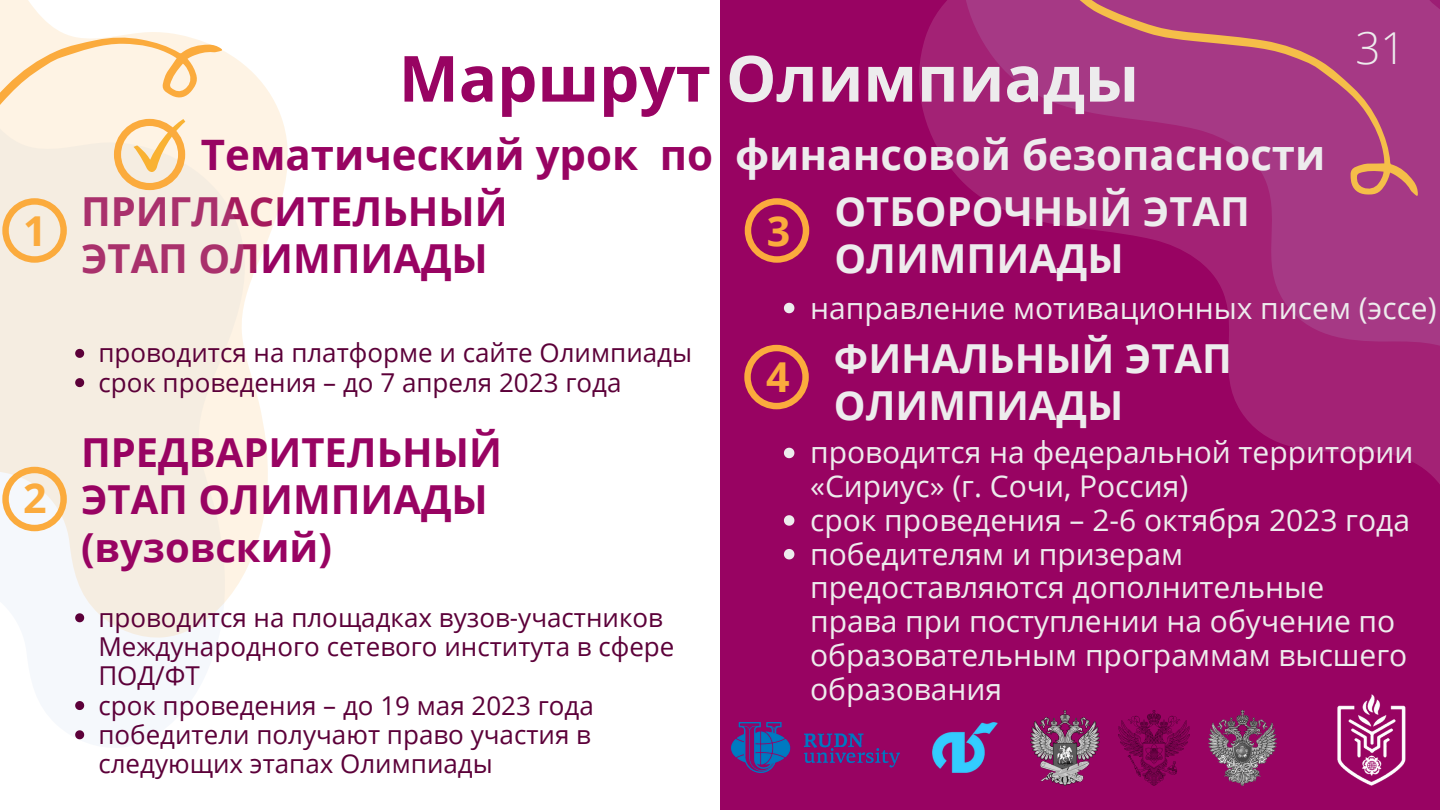
<style>
.page{position:relative;width:1440px;height:810px;background:#980362}
.page>*{position:absolute;margin:0;border:0;box-sizing:border-box;transform-origin:0 0}
.t1{font:700 63.6px "Noto Sans";color:#edeced}
.t2{font:300 44px "Open Sans";color:#edeced}
.t3{font:700 42px "Open Sans";color:#edeced}
.t4{font:700 41.2px "Open Sans";color:#fbab3d}
.t5{font:700 40px/47.2px "Open Sans";color:#980362}
.t6{font:700 40px/47.2px "Open Sans";color:#edeced}
.t7{font:30px/33.8px "Open Sans";color:#edeced}
.t8{font:26px/29.2px "Open Sans";color:#5c0039}
.s1{color:#980362}
</style>
<div class="page">
<div style="left:0;top:0;width:720px;height:810px;background:#fff"></div>
<svg style="left:0;top:57px;width:288px;height:581px;fill:#f5ede1"></svg>
<svg style="left:75px;top:349px;width:9px;height:9px"></svg>
<svg style="left:75px;top:378px;width:9px;height:9px"></svg>
<svg style="left:919px;top:0;width:43px;height:181px;fill:#a32275"></svg>
<svg style="left:962px;top:0;width:478px;height:484px"></svg>
<svg style="left:1008px;top:0;width:432px;height:212px;background:#a8387e"></svg>
<svg style="left:0;top:0;width:233px;height:314px;background:#f9eedf"></svg>
<svg style="left:784px;top:448px;width:10px;height:10px"></svg>
<svg style="left:784px;top:515px;width:10px;height:11px"></svg>
<svg style="left:784px;top:549px;width:10px;height:10px"></svg>
<svg style="left:744px;top:345px;width:65px;height:64px"></svg>
<svg style="left:114px;top:119px;width:71px;height:71px;background:#f9d6a2"></svg>
<img style="left:1338px;top:694px;width:68px;height:92px">
<svg style="left:75px;top:613px;width:9px;height:9px"></svg>
<svg style="left:75px;top:701px;width:9px;height:9px"></svg>
<svg style="left:75px;top:730px;width:9px;height:9px"></svg>
<svg style="left:2px;top:467px;width:65px;height:64px"></svg>
<svg style="left:2px;top:198px;width:65px;height:65px;background:#f6dab3"></svg>
<img style="left:731px;top:723px;width:168px;height:50px">
<img style="left:1031px;top:710px;width:69px;height:75px">
<img style="left:1118px;top:710px;width:71px;height:75px">
<img style="left:1208px;top:710px;width:69px;height:75px">
<img style="left:933px;top:723px;width:64px;height:50px">
<svg style="left:745px;top:198px;width:64px;height:65px"></svg>
<svg style="left:784px;top:303px;width:10px;height:10px"></svg>
<h3 class="t4" style="left:23px;top:202px;width:25px">1</h3>
<h3 class="t4" style="left:23px;top:469px;width:25px">2</h3>
<h1 class="t1" style="left:399px;top:34px;width:742px"><span class="s1">Маршрут</span> Олимпиады</h1>
<h3 class="t3" style="left:201px;top:125px;width:1126px"><span class="s1">Тематический урок по</span> финансовой безопасности</h3>
<h3 class="t5" style="left:81px;top:187px;width:428px">ПРИГЛАСИТЕЛЬНЫЙ<br>ЭТАП ОЛИМПИАДЫ</h3>
<h3 class="t4" style="left:767px;top:202px;width:25px">3</h3>
<h3 class="t6" style="left:834px;top:187px;width:417px">ОТБОРОЧНЫЙ ЭТАП<br>ОЛИМПИАДЫ</h3>
<h2 class="t2" style="left:1356px;top:17px;width:52px">31</h2>
<p class="t8" style="left:98px;top:338px;width:595px">проводится на платформе и сайте Олимпиады срок проведения – до 7 апреля 2023 года</p>
<h3 class="t5" style="left:81px;top:428px;width:423px">ПРЕДВАРИТЕЛЬНЫЙ<br>ЭТАП ОЛИМПИАДЫ (вузовский)</h3>
<p class="t8" style="left:98px;top:602px;width:578px">проводится на площадках вузов-участников<br>Международного сетевого института в сфере<br>ПОД/ФТ<br>срок проведения – до 19 мая 2023 года победители получают право участия в следующих этапах Олимпиады</p>
<h3 class="t4" style="left:766px;top:348px;width:25px">4</h3>
<p class="t7" style="left:810px;top:290px;width:628px">направление мотивационных писем (эссе)</p>
<h3 class="t6" style="left:834px;top:334px;width:400px">ФИНАЛЬНЫЙ ЭТАП<br>ОЛИМПИАДЫ</h3>
<p class="t7" style="left:810px;top:435px;width:605px">проводится на федеральной территории «Сириус» (г. Сочи, Россия)<br>срок проведения – 2-6 октября 2023 года победителям и призерам предоставляются дополнительные права при поступлении на обучение по образовательным программам высшего образования</p>
</div>
